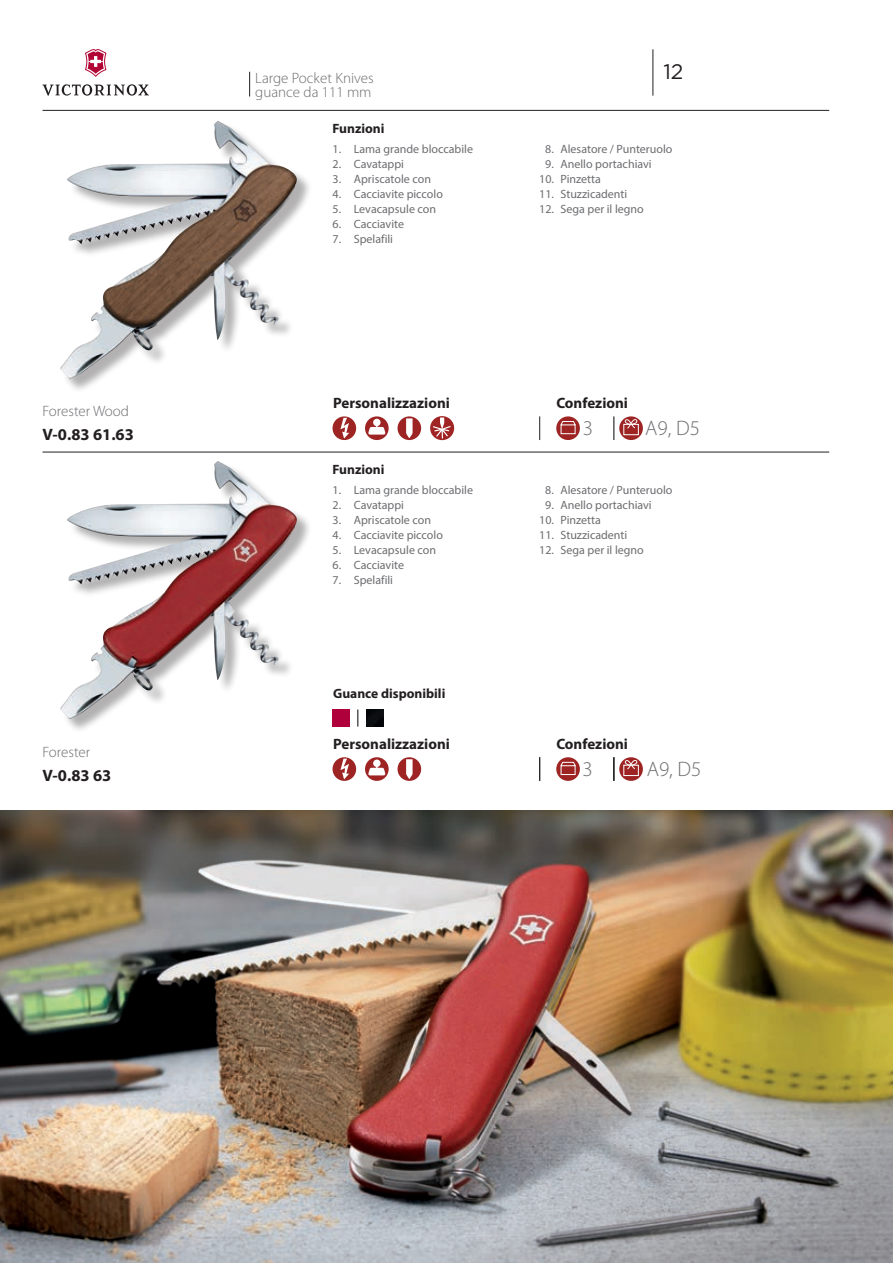
<style>
.page{position:relative;width:893px;height:1263px;background:#fff}
.page>*{position:absolute;margin:0;border:0;box-sizing:border-box;transform-origin:0 0}
.t1{font:300 21px "Myriad Pro";color:#6c6d70}
.t2{font:21px "Gotham";color:#231f20}
.t3{font:700 16.5px "Myriad Pro";color:#231f20}
.t4{font:700 15px "Myriad Pro";color:#231f20}
.t5{font:300 15px "Myriad Pro";color:#6c6d70}
.t6{font:700 13.5px "Myriad Pro";color:#231f20}
.t7{font:12px "Myriad Pro";color:#6c6d70}
</style>
<div class="page">
<hr style="left:43px;top:110px;width:786px;height:1px;background:#231f20">
<hr style="left:653px;top:49px;width:1px;height:47px;background:#231f20">
<svg style="left:43px;top:84px;width:106px;height:12px"></svg>
<svg style="left:85px;top:49px;width:21px;height:27px"></svg>
<div style="left:63px;top:123px;width:249px;height:271px;background:#231f20;opacity:.35"></div>
<img style="left:67px;top:121px;width:179px;height:206px">
<svg style="left:333px;top:416px;width:23px;height:24px"></svg>
<svg style="left:397px;top:416px;width:24px;height:24px"></svg>
<svg style="left:365px;top:416px;width:24px;height:24px"></svg>
<svg style="left:556px;top:416px;width:24px;height:24px"></svg>
<svg style="left:560px;top:421px;width:16px;height:13px"></svg>
<svg style="left:619px;top:416px;width:24px;height:24px"></svg>
<svg style="left:625px;top:419px;width:12px;height:10px"></svg>
<div style="left:623px;top:424px;width:16px;height:11px;border:1px solid #fff"></div>
<hr style="left:43px;top:452px;width:786px;height:1px;background:#231f20">
<div style="left:63px;top:463px;width:249px;height:271px;background:#231f20;opacity:.35"></div>
<img style="left:67px;top:461px;width:179px;height:201px">
<svg style="left:333px;top:757px;width:23px;height:24px"></svg>
<svg style="left:397px;top:757px;width:24px;height:24px"></svg>
<svg style="left:365px;top:757px;width:24px;height:24px"></svg>
<svg style="left:556px;top:757px;width:24px;height:24px"></svg>
<svg style="left:560px;top:762px;width:16px;height:13px"></svg>
<svg style="left:619px;top:757px;width:24px;height:24px"></svg>
<svg style="left:625px;top:760px;width:12px;height:9px"></svg>
<div style="left:623px;top:765px;width:16px;height:11px;border:1px solid #fff"></div>
<img style="left:333px;top:709px;width:17px;height:18px">
<div style="left:367px;top:709px;width:17px;height:18px;background:#0a0c0f"></div>
<img style="left:366px;top:709px;width:1px;height:18px">
<svg style="left:539px;top:757px;width:1px;height:24px"></svg>
<svg style="left:614px;top:757px;width:1px;height:24px"></svg>
<svg style="left:358px;top:709px;width:1px;height:17px"></svg>
<img style="left:0;top:810px;width:893px;height:453px">
<svg style="left:430px;top:416px;width:24px;height:24px"></svg>
<svg style="left:249px;top:72px;width:1px;height:25px"></svg>
<svg style="left:539px;top:416px;width:1px;height:24px"></svg>
<svg style="left:614px;top:416px;width:1px;height:24px"></svg>
<p class="t5" style="left:43px;top:403px;width:88px">Forester Wood</p>
<p class="t3" style="left:43px;top:424px;width:93px">V-0.83 61.63</p>
<p class="t5" style="left:43px;top:744px;width:49px">Forester</p>
<p class="t3" style="left:43px;top:764px;width:70px">V-0.83 63</p>
<p class="t5" style="left:255px;top:70px;width:120px">Large Pocket Knives</p>
<p class="t5" style="left:255px;top:83px;width:118px">guance da 111 mm</p>
<p class="t6" style="left:333px;top:120px;width:53px">Funzioni</p>
<p class="t7" style="left:333px;top:142px;width:142px">1. Lama grande bloccabile</p>
<p class="t7" style="left:333px;top:157px;width:73px">2. Cavatappi</p>
<p class="t7" style="left:333px;top:172px;width:100px">3. Apriscatole con</p>
<p class="t7" style="left:333px;top:187px;width:112px">4. Cacciavite piccolo</p>
<p class="t7" style="left:333px;top:202px;width:105px">5. Levacapsule con</p>
<p class="t7" style="left:333px;top:217px;width:73px">6. Cacciavite</p>
<p class="t7" style="left:333px;top:232px;width:62px">7. Spelafili</p>
<h1 class="t2" style="left:663px;top:60px;width:22px">12</h1>
<p class="t7" style="left:545px;top:142px;width:129px">8. Alesatore / Punteruolo</p>
<p class="t7" style="left:545px;top:157px;width:108px">9. Anello portachiavi</p>
<p class="t7" style="left:539px;top:172px;width:63px">10. Pinzetta</p>
<p class="t7" style="left:539px;top:187px;width:90px">11. Stuzzicadenti</p>
<p class="t7" style="left:539px;top:202px;width:106px">12. Sega per il legno</p>
<p class="t4" style="left:333px;top:393px;width:118px">Personalizzazioni</p>
<p class="t4" style="left:556px;top:393px;width:73px">Confezioni</p>
<p class="t6" style="left:333px;top:461px;width:53px">Funzioni</p>
<p class="t7" style="left:333px;top:482px;width:142px">1. Lama grande bloccabile</p>
<p class="t7" style="left:333px;top:497px;width:73px">2. Cavatappi</p>
<p class="t7" style="left:333px;top:512px;width:100px">3. Apriscatole con</p>
<p class="t7" style="left:333px;top:527px;width:112px">4. Cacciavite piccolo</p>
<p class="t7" style="left:333px;top:542px;width:105px">5. Levacapsule con</p>
<p class="t7" style="left:333px;top:557px;width:73px">6. Cacciavite</p>
<p class="t7" style="left:333px;top:572px;width:62px">7. Spelafili</p>
<p class="t6" style="left:333px;top:685px;width:114px">Guance disponibili</p>
<p class="t1" style="left:583px;top:416px;width:12px">3</p>
<p class="t1" style="left:645px;top:416px;width:56px">A9, D5</p>
<p class="t7" style="left:545px;top:482px;width:129px">8. Alesatore / Punteruolo</p>
<p class="t7" style="left:545px;top:497px;width:108px">9. Anello portachiavi</p>
<p class="t7" style="left:539px;top:512px;width:63px">10. Pinzetta</p>
<p class="t7" style="left:539px;top:527px;width:90px">11. Stuzzicadenti</p>
<p class="t7" style="left:539px;top:542px;width:106px">12. Sega per il legno</p>
<p class="t4" style="left:333px;top:734px;width:118px">Personalizzazioni</p>
<p class="t4" style="left:556px;top:734px;width:73px">Confezioni</p>
<p class="t1" style="left:583px;top:757px;width:12px">3</p>
<p class="t1" style="left:647px;top:757px;width:56px">A9, D5</p>
</div>
